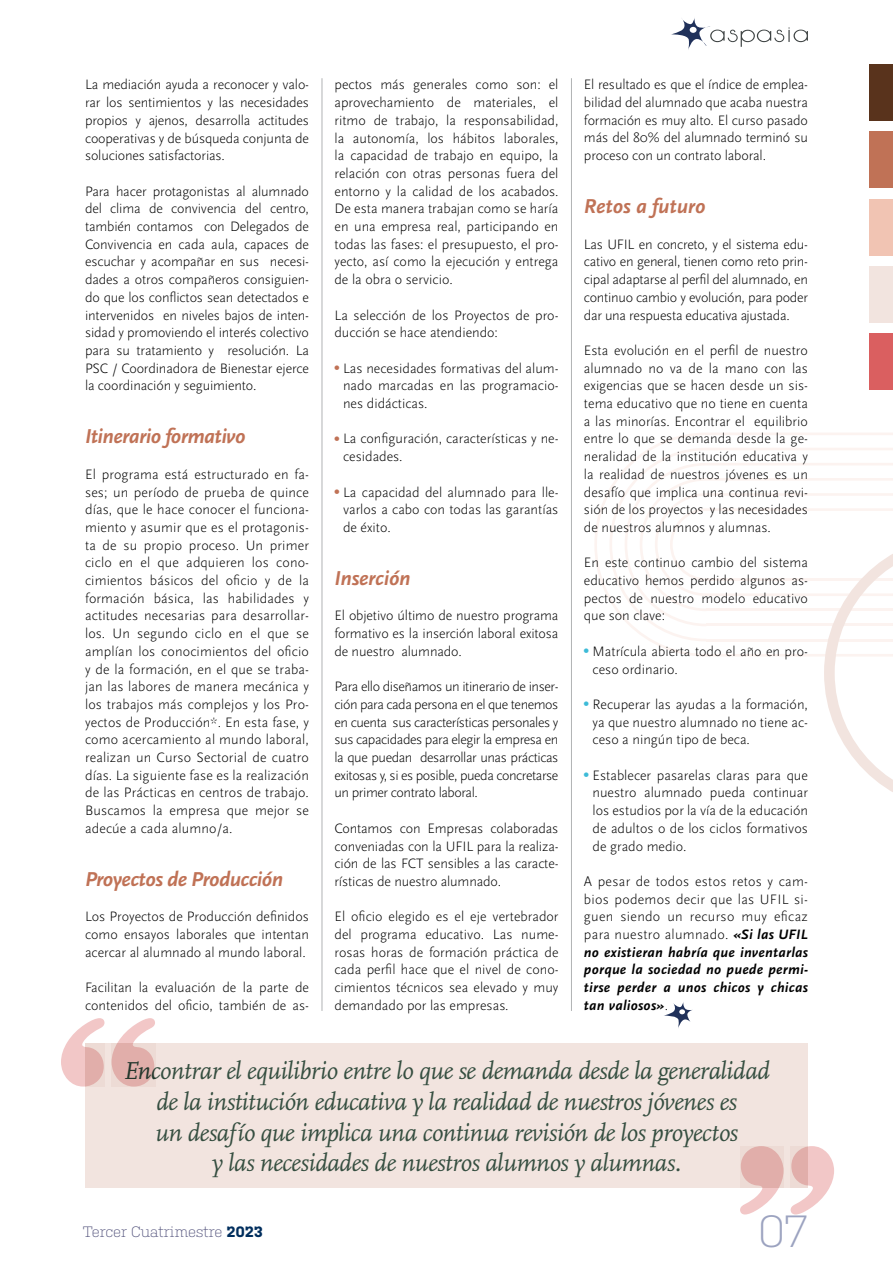
<style>
.page{position:relative;width:893px;height:1263px;background:#fff}
.page>*{position:absolute;margin:0;border:0;box-sizing:border-box;transform-origin:0 0}
.t1{font:300 45px "Kulturista";color:#9ca3c0}
.t2{font:italic 25.5px/30.6px "Scala Pro";letter-spacing:-.02em;color:#354e40;text-align:center}
.t3{font:italic 700 21px "Scala Sans Pro";letter-spacing:-.025em;color:#c07256}
.t4{font:italic 700 21px "Scala Sans Pro";color:#c07256}
.t5{font:300 15px "Kulturista";letter-spacing:-.02em;color:#57577f}
.t6{font:300 14.25px/17.7px "Scala Sans Pro";color:#000;text-align:justify}
.t7{font:italic 700 14.25px/17.7px "Scala Sans Pro";letter-spacing:.02em;color:#000;text-align:justify}
.s1{font-weight:700;color:#c07256}
.s2{font-weight:700;color:#3dbbd8}
.s3{font-weight:300;font-style:normal}
.s4{font-weight:700;color:#012e5d}
</style>
<div class="page">
<svg style="left:595px;top:433px;width:298px;height:166px"></svg>
<svg style="left:609px;top:448px;width:284px;height:173px"></svg>
<svg style="left:625px;top:463px;width:268px;height:329px"></svg>
<svg style="left:671px;top:18px;width:137px;height:32px"></svg>
<div style="left:870px;top:64px;width:23px;height:57px;background:#59331c"></div>
<div style="left:870px;top:132px;width:23px;height:56px;background:#c07256"></div>
<div style="left:870px;top:199px;width:23px;height:57px;background:#f1c4b3"></div>
<div style="left:870px;top:266px;width:23px;height:57px;background:#f2e4df"></div>
<div style="left:870px;top:333px;width:23px;height:57px;background:#da5f60"></div>
<div style="left:85px;top:1044px;width:723px;height:144px;background:#f2e4df"></div>
<svg style="left:664px;top:1002px;width:29px;height:26px"></svg>
<svg style="left:740px;top:1146px;width:43px;height:68px"></svg>
<svg style="left:791px;top:1146px;width:43px;height:68px"></svg>
<svg style="left:112px;top:1018px;width:43px;height:68px"></svg>
<svg style="left:61px;top:1018px;width:43px;height:68px"></svg>
<hr style="left:322px;top:78px;width:1px;height:933px;background:#b1b3b4">
<hr style="left:571px;top:78px;width:1px;height:933px;background:#b1b3b4">
<p class="t6" style="left:85px;top:76px;width:225px">La mediación ayuda a reconocer y valo&shy;rar los sentimientos y las necesidades propios y ajenos, desarrolla actitudes cooperativas y de búsqueda conjunta de soluciones satisfactorias.</p>
<p class="t6" style="left:85px;top:182px;width:225px">Para hacer protagonistas al alumnado del clima de convivencia del centro, también contamos con Delegados de Convivencia en cada aula, capaces de escuchar y acompañar en sus necesi&shy;dades a otros compañeros consiguien&shy;do que los conflictos sean detectados e intervenidos en niveles bajos de inten&shy;sidad y promoviendo el interés colectivo para su tratamiento y resolución. La PSC / Coordinadora de Bienestar ejerce la coordinación y seguimiento.</p>
<h3 class="t3" style="left:85px;top:425px;width:162px">Itinerario formativo</h3>
<p class="t6" style="left:85px;top:465px;width:225px">El programa está estructurado en fa&shy;ses; un período de prueba de quince días, que le hace conocer el funciona&shy;miento y asumir que es el protagonis&shy;ta de su propio proceso. Un primer ciclo en el que adquieren los cono&shy;cimientos básicos del oficio y de la formación básica, las habilidades y actitudes necesarias para desarrollar&shy;los. Un segundo ciclo en el que se amplían los conocimientos del oficio y de la formación, en el que se traba&shy;jan las labores de manera mecánica y los trabajos más complejos y los Pro&shy;yectos de Producción*. En esta fase, y como acercamiento al mundo laboral, realizan un Curso Sectorial de cuatro días. La siguiente fase es la realización de las Prácticas en centros de trabajo.<br>Buscamos la empresa que mejor se adecúe a cada alumno/a.</p>
<h3 class="t3" style="left:85px;top:867px;width:200px">Proyectos de Producción</h3>
<p class="t6" style="left:85px;top:908px;width:225px">Los Proyectos de Producción definidos como ensayos laborales que intentan acercar al alumnado al mundo laboral.</p>
<p class="t6" style="left:85px;top:979px;width:225px">Facilitan la evaluación de la parte de contenidos del oficio, también de as-</p>
<p class="t6" style="left:334px;top:76px;width:225px">pectos más generales como son: el aprovechamiento de materiales, el ritmo de trabajo, la responsabilidad, la autonomía, los hábitos laborales, la capacidad de trabajo en equipo, la relación con otras personas fuera del entorno y la calidad de los acabados.<br>De esta manera trabajan como se haría en una empresa real, participando en todas las fases: el presupuesto, el pro&shy;yecto, así como la ejecución y entrega de la obra o servicio.</p>
<p class="t6" style="left:334px;top:306px;width:225px">La selección de los Proyectos de pro&shy;ducción se hace atendiendo:</p>
<p class="t6" style="left:343px;top:359px;width:217px;text-indent:-9px"><span class="s1">•</span> Las necesidades formativas del alum&shy;nado marcadas en las programacio&shy;nes didácticas.</p>
<p class="t6" style="left:343px;top:430px;width:217px;text-indent:-9px"><span class="s1">•</span> La configuración, características y ne&shy;cesidades.</p>
<p class="t6" style="left:343px;top:483px;width:217px;text-indent:-9px"><span class="s1">•</span> La capacidad del alumnado para lle&shy;varlos a cabo con todas las garantías de éxito.</p>
<h3 class="t3" style="left:334px;top:566px;width:78px">Inserción</h3>
<p class="t6" style="left:334px;top:607px;width:225px">El objetivo último de nuestro programa formativo es la inserción laboral exitosa de nuestro alumnado.</p>
<p class="t6" style="left:334px;top:678px;width:225px">Para ello diseñamos un itinerario de inser&shy;ción para cada persona en el que tenemos en cuenta sus características personales y sus capacidades para elegir la empresa en la que puedan desarrollar unas prácticas exitosas y, si es posible, pueda concretarse un primer contrato laboral.</p>
<p class="t6" style="left:334px;top:819px;width:225px">Contamos con Empresas colaboradas conveniadas con la UFIL para la realiza&shy;ción de las FCT sensibles a las caracte&shy;rísticas de nuestro alumnado.</p>
<p class="t6" style="left:334px;top:908px;width:225px">El oficio elegido es el eje vertebrador del programa educativo. Las nume&shy;rosas horas de formación práctica de cada perfil hace que el nivel de cono&shy;cimientos técnicos sea elevado y muy demandado por las empresas.</p>
<p class="t6" style="left:584px;top:76px;width:225px">El resultado es que el índice de emplea&shy;bilidad del alumnado que acaba nuestra formación es muy alto. El curso pasado más del 80% del alumnado terminó su proceso con un contrato laboral.</p>
<h3 class="t4" style="left:584px;top:194px;width:123px">Retos a futuro</h3>
<p class="t6" style="left:584px;top:235px;width:225px">Las UFIL en concreto, y el sistema edu&shy;cativo en general, tienen como reto prin&shy;cipal adaptarse al perfil del alumnado, en continuo cambio y evolución, para poder dar una respuesta educativa ajustada.</p>
<p class="t6" style="left:584px;top:341px;width:225px">Esta evolución en el perfil de nuestro alumnado no va de la mano con las exigencias que se hacen desde un sis&shy;tema educativo que no tiene en cuenta a las minorías. Encontrar el equilibrio entre lo que se demanda desde la ge&shy;neralidad de la institución educativa y la realidad de nuestros jóvenes es un desafío que implica una continua revi&shy;sión de los proyectos y las necesidades de nuestros alumnos y alumnas.</p>
<p class="t6" style="left:584px;top:554px;width:225px">En este continuo cambio del sistema educativo hemos perdido algunos as&shy;pectos de nuestro modelo educativo que son clave:</p>
<p class="t6" style="left:593px;top:642px;width:217px;text-indent:-9px"><span class="s2">•</span> Matrícula abierta todo el año en pro&shy;ceso ordinario.</p>
<p class="t6" style="left:593px;top:695px;width:217px;text-indent:-9px"><span class="s2">•</span> Recuperar las ayudas a la formación, ya que nuestro alumnado no tiene ac&shy;ceso a ningún tipo de beca.</p>
<p class="t6" style="left:593px;top:766px;width:217px;text-indent:-9px"><span class="s2">•</span> Establecer pasarelas claras para que nuestro alumnado pueda continuar los estudios por la vía de la educación de adultos o de los ciclos formativos de grado medio.</p>
<p class="t7" style="left:584px;top:872px;width:225px"><span class="s3">A pesar de todos estos retos y cam&shy;bios podemos decir que las UFIL si&shy;guen siendo un recurso muy eficaz para nuestro alumnado.</span> «Si las UFIL no existieran habría que inventarlas porque la sociedad no puede permi&shy;tirse perder a unos chicos y chicas tan valiosos»<span class="s3">.</span></p>
<p class="t2" style="left:123px;top:1056px;width:648px">Encontrar el equilibrio entre lo que se demanda desde la generalidad de la institución educativa y la realidad de nuestros jóvenes es<br>un desafío que implica una continua revisión de los proyectos<br>y las necesidades de nuestros alumnos y alumnas.</p>
<p class="t5" style="left:83px;top:1221px;width:182px">Tercer Cuatrimestre <span class="s4">2023</span></p>
<h1 class="t1" style="left:758px;top:1199px;width:52px">07</h1>
</div>
